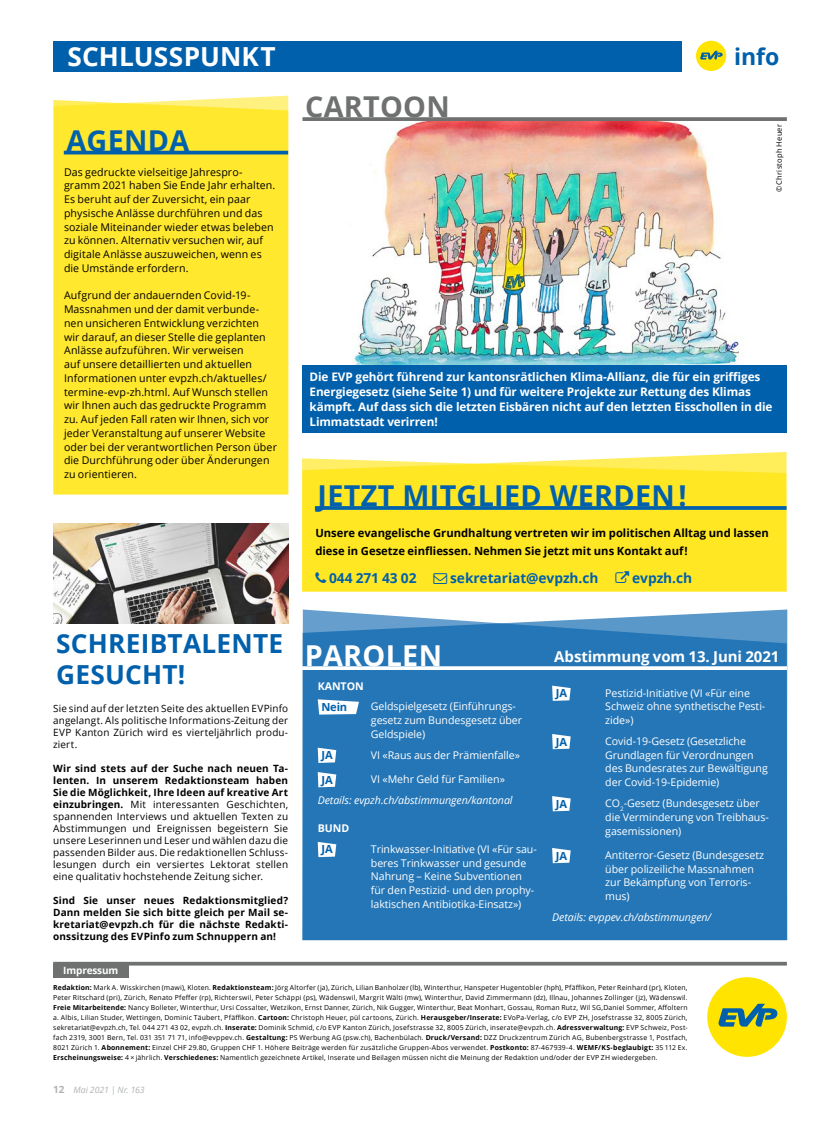
<style>
.page{position:relative;width:833px;height:1134px;background:#fff}
.page>*{position:absolute;margin:0;border:0;box-sizing:border-box;transform-origin:0 0}
.t1{font:700 28.75px "Open Sans";letter-spacing:.01em;color:#0060ac}
.t2{font:700 28.75px "Open Sans";letter-spacing:.01em;color:#6f7070}
.t3{font:700 28.75px "Open Sans";letter-spacing:.01em;color:#fff}
.t4{font:700 26.25px/31.5px "Open Sans";letter-spacing:.01em;color:#0060ac}
.t5{font:700 26.25px "Open Sans";letter-spacing:.005em;color:#fff}
.t6{font:700 23px "Open Sans";color:#0060ac}
.t7{font:700 15px "Open Sans";letter-spacing:-.005em;color:#fff}
.t8{font:700 13.75px "Open Sans";letter-spacing:-.005em;color:#0060ac}
.t9{font:700 11.75px/14.9px "Open Sans";letter-spacing:-.01em;color:#fff}
.t10{font:700 11.25px/17.5px "Open Sans";color:#000}
.t11{font:700 11.12px "Open Sans";letter-spacing:-.005em;color:#0060ac}
.t12{font:10.62px/13.8px "Open Sans";letter-spacing:.01em;color:#000}
.t13{font:10.62px/13.8px "Open Sans";letter-spacing:-.005em;color:#fff}
.t14{font:italic 10.62px "Open Sans";letter-spacing:-.005em;color:#fff}
.t15{font:700 10.62px "Open Sans";letter-spacing:-.005em;color:#fff}
.t16{font:10px/12px "Open Sans";letter-spacing:.015em;color:#000;text-align:justify}
.t17{font:700 10px/12px "Open Sans";letter-spacing:.015em;color:#000;text-align:justify}
.t18{font:700 10px "Open Sans";letter-spacing:-.015em;color:#fff}
.t19{font:italic 8.75px "Open Sans";color:#b1b4b4}
.t20{font:7.5px "Open Sans";letter-spacing:.025em;color:#000}
.t21{font:6.88px/10px "Open Sans";letter-spacing:.025em;color:#000;text-align:justify}
.s1{font-weight:700}
.s2{font-weight:700;font-style:normal;font-size:10px}
</style>
<div class="page">
<div style="left:696px;top:41px;width:30px;height:30px;background:#ffe400;border-radius:50%"></div>
<svg style="left:700px;top:51px;width:22px;height:9px"></svg>
<div style="left:53px;top:41px;width:628px;height:30px;background:#0060ac"></div>
<img style="left:353px;top:121px;width:390px;height:244px">
<div style="left:53px;top:964px;width:76px;height:14px;background:#6f7070"></div>
<hr style="left:53px;top:962px;width:734px;height:3px;background:#6f7070">
<div style="left:707px;top:977px;width:80px;height:80px;background:#ffe400;border-radius:50%"></div>
<svg style="left:718px;top:1004px;width:59px;height:22px"></svg>
<div style="left:53px;top:100px;width:235px;height:394px;background:#ffe82d"></div>
<hr style="left:64px;top:151px;width:224px;height:3px;background:#0060ac">
<svg style="left:302px;top:117px;width:485px;height:4px;background:#777878"></svg>
<div style="left:302px;top:365px;width:485px;height:68px;background:#0060ac"></div>
<svg style="left:303px;top:609px;width:484px;height:331px;background:#2b7ab9"></svg>
<svg style="left:302px;top:666px;width:485px;height:4px"></svg>
<svg style="left:318px;top:699px;width:41px;height:16px"></svg>
<svg style="left:318px;top:748px;width:18px;height:15px"></svg>
<svg style="left:318px;top:772px;width:18px;height:15px"></svg>
<svg style="left:318px;top:842px;width:18px;height:15px"></svg>
<svg style="left:552px;top:686px;width:18px;height:15px"></svg>
<svg style="left:552px;top:734px;width:18px;height:15px"></svg>
<svg style="left:552px;top:796px;width:18px;height:15px"></svg>
<svg style="left:552px;top:848px;width:18px;height:15px"></svg>
<svg style="left:302px;top:452px;width:484px;height:140px;background:#ffe833"></svg>
<svg style="left:315px;top:506px;width:471px;height:4px;background:#0f68a3"></svg>
<img style="left:53px;top:523px;width:235px;height:101px">
<svg style="left:315px;top:572px;width:11px;height:11px"></svg>
<svg style="left:433px;top:573px;width:14px;height:11px"></svg>
<svg style="left:615px;top:571px;width:14px;height:12px"></svg>
<h2 class="t5" style="left:67px;top:38px;width:210px">SCHLUSSPUNKT</h2>
<h1 class="t1" style="left:66px;top:120px;width:124px">AGENDA</h1>
<p class="t12" style="left:64px;top:165px;width:213px">Das gedruckte vielseitige Jahrespro&shy;gramm 2021 haben Sie Ende Jahr erhalten.<br>Es beruht auf der Zuversicht, ein paar physische Anlässe durchführen und das soziale Miteinander wieder etwas beleben zu können. Alternativ versuchen wir, auf digitale Anlässe auszuweichen, wenn es die Umstände erfordern.</p>
<p class="t12" style="left:64px;top:288px;width:214px">Aufgrund der andauernden Covid-19- Massnahmen und der damit verbunde&shy;nen unsicheren Entwicklung verzichten wir darauf, an dieser Stelle die geplanten Anlässe aufzuführen. Wir verweisen<br>auf unsere detaillierten und aktuellen Informationen unter evpzh.ch/aktuelles/ termine-evp-zh.html. Auf Wunsch stellen wir Ihnen auch das gedruckte Programm zu. Auf jeden Fall raten wir Ihnen, sich vor jeder Veranstaltung auf unserer Website oder bei der verantwortlichen Person über die Durchführung oder über Änderungen zu orientieren.</p>
<h2 class="t4" style="left:56px;top:627px;width:229px">SCHREIBTALENTE<br>GESUCHT!</h2>
<h3 class="t16" style="left:53px;top:702px;width:236px">Sie sind auf der letzten Seite des aktuellen EVPinfo angelangt. Als politische Informations-Zeitung der EVP Kanton Zürich wird es vierteljährlich produ&shy;ziert.</h3>
<p class="t16" style="left:53px;top:762px;width:236px"><span class="s1">Wir sind stets auf der Suche nach neuen Ta&shy;lenten. In unserem Redaktionsteam haben Sie die Möglichkeit, Ihre Ideen auf kreative Art einzubringen.</span> Mit interessanten Geschichten, spannenden Interviews und aktuellen Texten zu Abstimmungen und Ereignissen begeistern Sie unsere Leserinnen und Leser und wählen dazu die passenden Bilder aus. Die redaktionellen Schluss&shy;lesungen durch ein versiertes Lektorat stellen eine qualitativ hochstehende Zeitung sicher.</p>
<h3 class="t17" style="left:53px;top:894px;width:236px">Sind Sie unser neues Redaktionsmitglied?<br>Dann melden Sie sich bitte gleich per Mail se&shy;kretariat@evpzh.ch für die nächste Redakti&shy;onssitzung des EVPinfo zum Schnuppern an!</h3>
<h1 class="t2" style="left:305px;top:86px;width:146px">CARTOON</h1>
<h3 class="t6" style="left:734px;top:40px;width:47px">info</h3>
<p class="t20" style="left:774px;top:192px;width:70px;rotate:-90deg">© Christoph Heuer</p>
<p class="t9" style="left:309px;top:369px;width:464px">Die EVP gehört führend zur kantonsrätlichen Klima-Allianz, die für ein griffiges Energiegesetz (siehe Seite 1) und für weitere Projekte zur Rettung des Klimas kämpft. Auf dass sich die letzten Eisbären nicht auf den letzten Eisschollen in die Limmatstadt verirren!</p>
<h1 class="t1" style="left:318px;top:475px;width:370px">JETZT MITGLIED WERDEN !</h1>
<h3 class="t10" style="left:315px;top:524px;width:455px">Unsere evangelische Grundhaltung vertreten wir im politischen Alltag und lassen diese in Gesetze einfliessen. Nehmen Sie jetzt mit uns Kontakt auf !</h3>
<h3 class="t8" style="left:329px;top:569px;width:89px">044 271 43 02</h3>
<h3 class="t8" style="left:450px;top:569px;width:150px">sekretariat@evpzh.ch</h3>
<h3 class="t8" style="left:632px;top:569px;width:61px">evpzh.ch</h3>
<h1 class="t3" style="left:305px;top:635px;width:139px">PAROLEN</h1>
<h3 class="t7" style="left:554px;top:646px;width:227px">Abstimmung vom 13. Juni 2021</h3>
<h3 class="t15" style="left:318px;top:678px;width:48px">KANTON</h3>
<h3 class="t11" style="left:321px;top:699px;width:27px">Nein</h3>
<h3 class="t13" style="left:371px;top:699px;width:153px">Geldspielgesetz (Einführungs&shy;gesetz zum Bundesgesetz über<br>Geldspiele)</h3>
<h3 class="t11" style="left:321px;top:747px;width:13px">JA</h3>
<h3 class="t13" style="left:371px;top:748px;width:151px">VI «Raus aus der Prämienfalle»</h3>
<h3 class="t11" style="left:321px;top:772px;width:13px">JA</h3>
<h3 class="t13" style="left:371px;top:772px;width:135px">VI «Mehr Geld für Familien»</h3>
<h3 class="t14" style="left:318px;top:793px;width:196px">Details: evpzh.ch/abstimmungen/kantonal</h3>
<h3 class="t15" style="left:318px;top:821px;width:33px">BUND</h3>
<h3 class="t11" style="left:321px;top:841px;width:13px">JA</h3>
<h3 class="t13" style="left:371px;top:842px;width:167px">Trinkwasser-Initiative (VI «Für sau&shy;beres Trinkwasser und gesunde Nahrung – Keine Subventionen für den Pestizid- und den prophy&shy;laktischen Antibiotika-Einsatz»)</h3>
<h3 class="t11" style="left:556px;top:685px;width:13px">JA</h3>
<h3 class="t13" style="left:605px;top:686px;width:162px">Pestizid-Initiative (VI «Für eine<br>Schweiz ohne synthetische Pesti&shy;zide»)</h3>
<h3 class="t11" style="left:556px;top:734px;width:13px">JA</h3>
<h3 class="t13" style="left:605px;top:734px;width:164px">Covid-19-Gesetz (Gesetzliche<br>Grundlagen für Verordnungen des Bundesrates zur Bewältigung der Covid-19-Epidemie)</h3>
<h3 class="t11" style="left:556px;top:796px;width:13px">JA</h3>
<h3 class="t13" style="left:605px;top:796px;width:165px">CO<sub>2</sub>-Gesetz (Bundesgesetz über die Verminderung von Treibhaus&shy;gasemissionen)</h3>
<h3 class="t11" style="left:556px;top:848px;width:13px">JA</h3>
<h3 class="t13" style="left:605px;top:848px;width:160px">Antiterror-Gesetz (Bundesgesetz über polizeiliche Massnahmen zur Bekämpfung von Terroris&shy;mus)</h3>
<h3 class="t14" style="left:552px;top:910px;width:161px">Details: evppev.ch/abstimmungen/</h3>
<h3 class="t18" style="left:63px;top:964px;width:57px">Impressum</h3>
<p class="t21" style="left:53px;top:982px;width:636px"><span class="s1">Redaktion:</span> Mark A. Wisskirchen (mawi), Kloten. <span class="s1">Redaktionsteam:</span> Jörg Altorfer (ja), Zürich, Lilian Banholzer (lb), Winterthur, Hanspeter Hugentobler (hph), Pfäffikon, Peter Reinhard (pr), Kloten, Peter Ritschard (pri), Zürich, Renato Pfeffer (rp), Richterswil, Peter Schäppi (ps), Wädenswil, Margrit Wälti (mw), Winterthur, David Zimmermann (dz), Illnau, Johannes Zollinger (jz), Wädenswil.<br><span class="s1">Freie Mitarbeitende:</span> Nancy Bolleter, Winterthur, Ursi Cossalter, Wetzikon, Ernst Danner, Zürich, Nik Gugger, Winterthur, Beat Monhart, Gossau, Roman Rutz, Wil SG,Daniel Sommer, Affoltern a. Albis, Lilian Studer, Wettingen, Dominic Täubert, Pfäffikon. <span class="s1">Cartoon:</span> Christoph Heuer, pül cartoons, Zürich. <span class="s1">Herausgeber/Inserate:</span> EVoPa-Verlag, c/o EVP ZH, Josefstrasse 32, 8005 Zürich, sekretariat@evpzh.ch, Tel. 044 271 43 02, evpzh.ch. <span class="s1">Inserate:</span> Dominik Schmid, c/o EVP Kanton Zürich, Josefstrasse 32, 8005 Zürich, inserate@evpzh.ch. <span class="s1">Adressverwaltung:</span> EVP Schweiz, Post&shy;fach 2319, 3001 Bern, Tel. 031 351 71 71, info@evppev.ch. <span class="s1">Gestaltung:</span> PS Werbung AG (psw.ch), Bachenbülach. <span class="s1">Druck/Versand:</span> DZZ Druckzentrum Zürich AG, Bubenbergstrasse 1, Postfach, 8021 Zürich 1. <span class="s1">Abonnement:</span> Einzel CHF 29.80, Gruppen CHF 1. Höhere Beiträge werden für zusätzliche Gruppen-Abos verwendet. <span class="s1">Postkonto:</span> 87-467939-4. <span class="s1">WEMF/KS-beglaubigt:</span> 35 112 Ex.<br><span class="s1">Erscheinungsweise:</span> 4 × jährlich. <span class="s1">Verschiedenes:</span> Namentlich gezeichnete Artikel, Inserate und Beilagen müssen nicht die Meinung der Redaktion und/oder der EVP ZH wiedergeben.</p>
<p class="t19" style="left:53px;top:1084px;width:93px"><span class="s2">12</span> Mai 2021 | Nr. 163</p>
</div>
